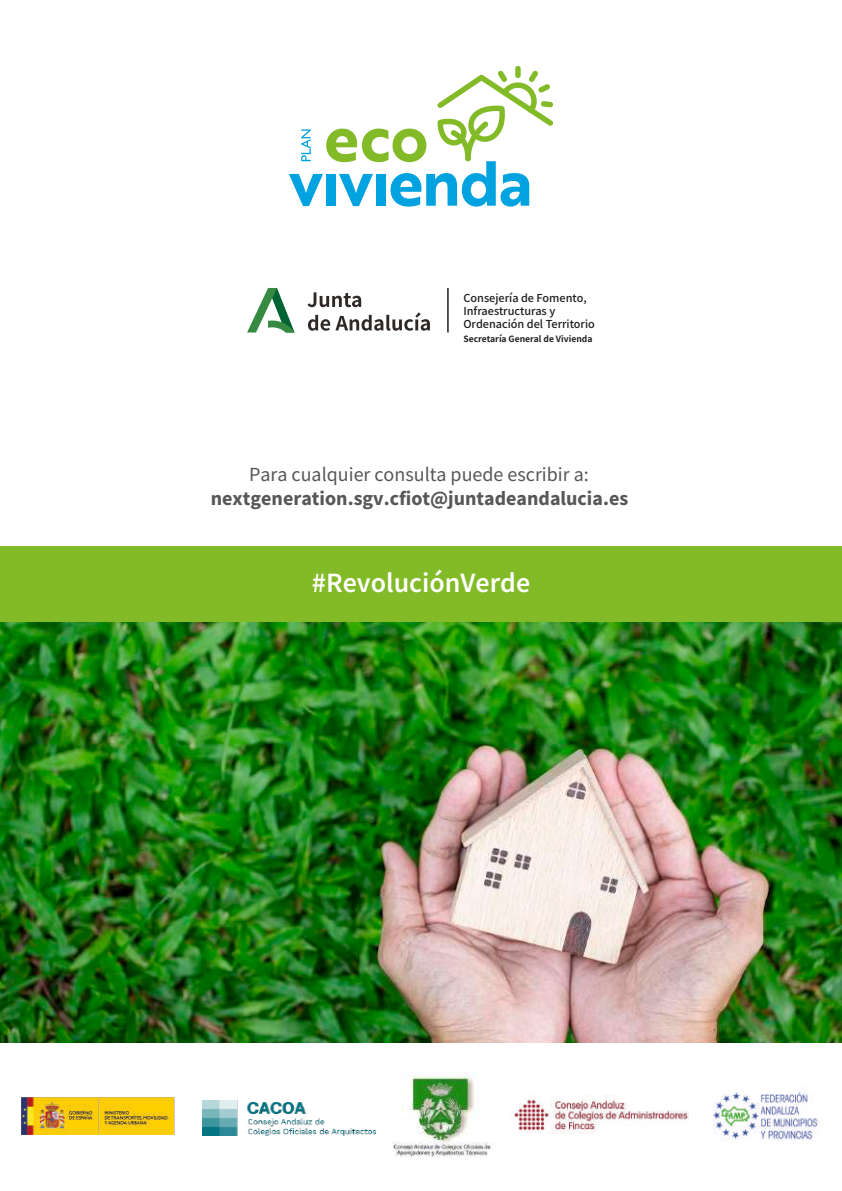
<style>
.page{position:relative;width:842px;height:1191px;background:#fff}
.page>*{position:absolute;margin:0;border:0;box-sizing:border-box;transform-origin:0 0}
.t1{font:600 28px "Source Sans Pro";color:#fff}
.t2{font:700 20px "Source Sans Pro";color:#575756}
.t3{font:20px "Source Sans Pro";color:#575756}
.t4{font:500 11px/13.2px "Noto Sans HK";color:#1d1d1b}
.t5{font:700 8.6px "Noto Sans HK";color:#1d1d1b}
</style>
<div class="page">
<img style="left:0;top:621px;width:842px;height:422px">
<img style="left:21px;top:1097px;width:154px;height:38px">
<img style="left:203px;top:1100px;width:173px;height:35px">
<img style="left:393px;top:1072px;width:98px;height:85px">
<img style="left:514px;top:1095px;width:175px;height:38px">
<img style="left:713px;top:1092px;width:107px;height:49px">
<div style="left:515px;top:66px;width:6px;height:12px;background:#82bb27;border-radius:3px"></div>
<svg style="left:289px;top:70px;width:264px;height:137px"></svg>
<svg style="left:247px;top:288px;width:48px;height:44px"></svg>
<svg style="left:307px;top:292px;width:123px;height:39px"></svg>
<hr style="left:447px;top:288px;width:2px;height:44px;background:#1d1d1b">
<div style="left:0;top:546px;width:842px;height:75px;background:#82bb27"></div>
<p class="t4" style="left:463px;top:291px;width:133px">Consejería de Fomento,<br>Infraestructuras y<br>Ordenación del Territorio</p>
<p class="t5" style="left:463px;top:334px;width:131px">Secretaría General de Vivienda</p>
<h2 class="t3" style="left:249px;top:462px;width:341px">Para cualquier consulta puede escribir a:</h2>
<h2 class="t2" style="left:211px;top:485px;width:419px">nextgeneration.sgv.cfiot@juntadeandalucia.es</h2>
<h1 class="t1" style="left:312px;top:564px;width:220px">#RevoluciónVerde</h1>
</div>
